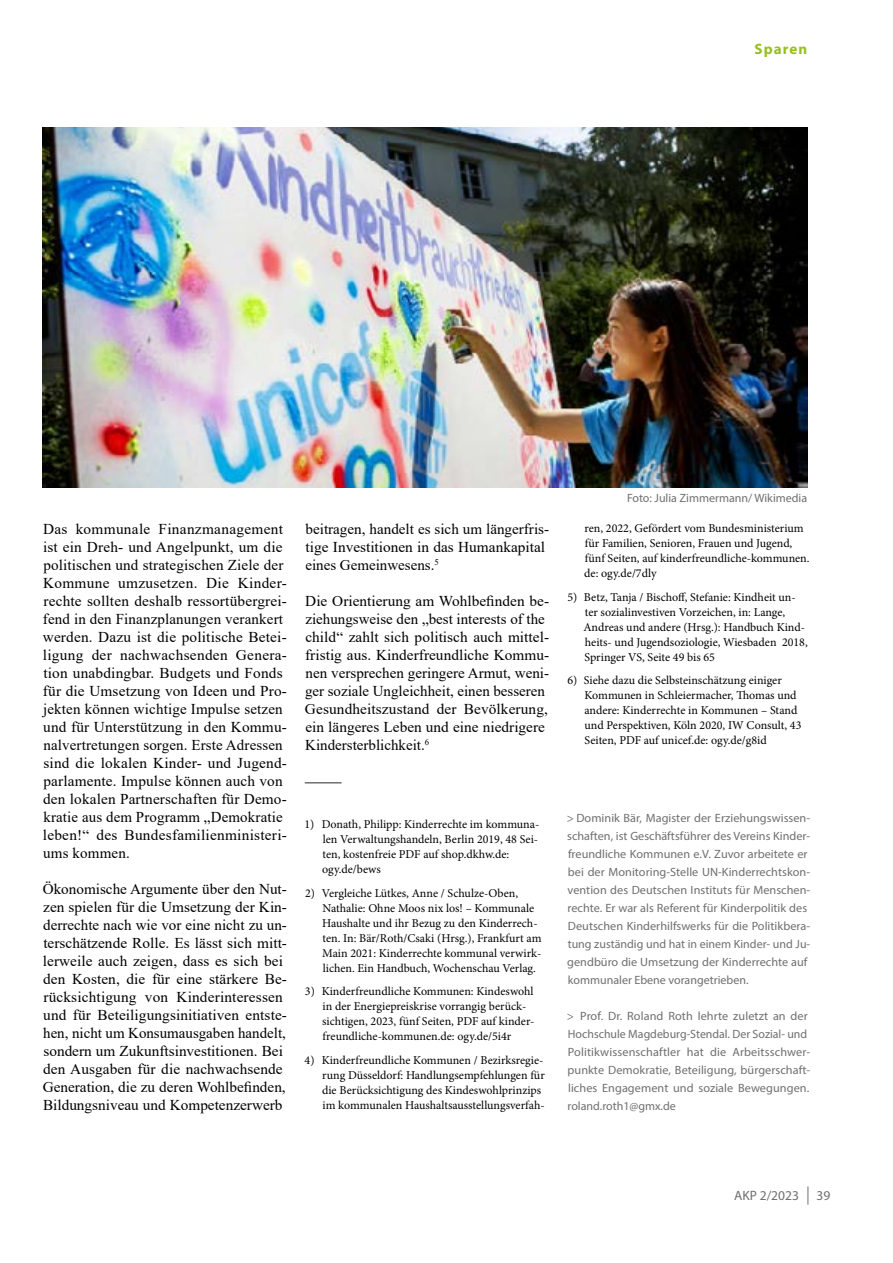
<style>
.page{position:relative;width:893px;height:1263px;background:#fff}
.page>*{position:absolute;margin:0;border:0;box-sizing:border-box;transform-origin:0 0}
.t1{font:15px/18px "Times New Roman";letter-spacing:.005em;color:#000}
.t2{font:700 15px "Myriad Pro";letter-spacing:.07em;color:#95c11f}
.t3{font:13.5px "Myriad Pro";color:#706f6f}
.t4{font:12px/15px "Minion Pro";color:#000}
.t5{font:12px/18px "Myriad Pro";color:#706f6f}
</style>
<div class="page">
<svg style="left:807px;top:1186px;width:1px;height:19px"></svg>
<img style="left:43px;top:128px;width:765px;height:360px">
<hr style="left:305px;top:782px;width:37px;height:1px;background:#706f6f">
<p class="t2" style="left:755px;top:39px;width:54px">Sparen</p>
<p class="t1" style="left:43px;top:519px;width:246px">Das kommunale Finanzmanagement ist ein Dreh- und Angelpunkt, um die politischen und strategischen Ziele der Kommune umzusetzen. Die Kinder&shy;rechte sollten deshalb ressortübergrei&shy;fend in den Finanzplanungen verankert werden. Dazu ist die politische Betei&shy;ligung der nachwachsenden Genera&shy;tion unabdingbar. Budgets und Fonds für die Umsetzung von Ideen und Pro&shy;jekten können wichtige Impulse setzen und für Unterstützung in den Kommu&shy;nalvertretungen sorgen. Erste Adressen sind die lokalen Kinder- und Jugend&shy;parlamente. Impulse können auch von den lokalen Partnerschaften für Demo&shy;kratie aus dem Programm „Demokratie leben!“ des Bundesfamilienministeri&shy;ums kommen.</p>
<p class="t1" style="left:43px;top:879px;width:246px">Ökonomische Argumente über den Nut&shy;zen spielen für die Umsetzung der Kin&shy;derrechte nach wie vor eine nicht zu un&shy;terschätzende Rolle. Es lässt sich mitt&shy;lerweile auch zeigen, dass es sich bei den Kosten, die für eine stärkere Be&shy;rücksichtigung von Kinderinteressen und für Beteiligungsinitiativen entste&shy;hen, nicht um Konsumausgaben handelt, sondern um Zukunftsinvestitionen. Bei den Ausgaben für die nachwachsende Generation, die zu deren Wohlbefinden, Bildungsniveau und Kompetenzerwerb</p>
<p class="t1" style="left:305px;top:519px;width:245px">beitragen, handelt es sich um längerfris&shy;tige Investitionen in das Humankapital eines Gemeinwesens.<sup>5</sup></p>
<p class="t1" style="left:305px;top:591px;width:246px">Die Orientierung am Wohlbefinden be&shy;ziehungsweise den „best interests of the child“ zahlt sich politisch auch mittel&shy;fristig aus. Kinderfreundliche Kommu&shy;nen versprechen geringere Armut, weni&shy;ger soziale Ungleichheit, einen besseren Gesundheitszustand der Bevölkerung, ein längeres Leben und eine niedrigere Kindersterblichkeit.<sup>6</sup></p>
<p class="t4" style="left:322px;top:817px;width:219px;text-indent:-18px">1) Donath, Philipp: Kinderrechte im kommuna&shy;len Verwaltungshandeln, Berlin 2019, 48 Sei&shy;ten, kostenfreie PDF auf shop.dkhw.de: ogy.de/bews</p>
<p class="t4" style="left:322px;top:885px;width:221px;text-indent:-17px">2) Vergleiche Lütkes, Anne / Schulze-Oben, Nathalie: Ohne Moos nix los! – Kommunale Haushalte und ihr Bezug zu den Kinderrech&shy;ten. In: Bär/Roth/Csaki (Hrsg.), Frankfurt am Main 2021: Kinderrechte kommunal verwirk&shy;lichen. Ein Handbuch, Wochenschau Verlag.</p>
<p class="t4" style="left:322px;top:984px;width:214px;text-indent:-17px">3) Kinderfreundliche Kommunen: Kindeswohl in der Energiepreiskrise vorrangig berück&shy;sichtigen, 2023, fünf Seiten, PDF auf kinder&shy;freundliche-kommunen.de: ogy.de/5i4r</p>
<p class="t4" style="left:322px;top:1052px;width:224px;text-indent:-17px">4) Kinderfreundliche Kommunen / Bezirksregie&shy;rung Düsseldorf: Handlungsempfehlungen für die Berücksichtigung des Kindeswohlprinzips im kommunalen Haushaltsausstellungsverfah-</p>
<p class="t5" style="left:627px;top:489px;width:182px">Foto: Julia Zimmermann/ Wikimedia</p>
<p class="t4" style="left:584px;top:521px;width:227px">ren, 2022, Gefördert vom Bundesministerium für Familien, Senioren, Frauen und Jugend, fünf Seiten, auf kinderfreundliche-kommunen. de: ogy.de/7dly</p>
<p class="t4" style="left:583px;top:590px;width:226px;text-indent:-16px">5) Betz, Tanja / Bischoff, Stefanie: Kindheit un&shy;ter sozialinvestiven Vorzeichen, in: Lange, Andreas und andere (Hrsg.): Handbuch Kind&shy;heits- und Jugendsoziologie, Wiesbaden 2018, Springer VS, Seite 49 bis 65</p>
<p class="t4" style="left:584px;top:673px;width:218px;text-indent:-17px">6) Siehe dazu die Selbsteinschätzung einiger Kommunen in Schleiermacher, Thomas und andere: Kinderrechte in Kommunen – Stand und Perspektiven, Köln 2020, IW Consult, 43<br>Seiten, PDF auf unicef.de: ogy.de/g8id</p>
<p class="t5" style="left:567px;top:808px;width:245px">&gt; Dominik Bär, Magister der Erziehungswissen&shy;schaften, ist Geschäftsführer des Vereins Kinder&shy;freundliche Kommunen e.V. Zuvor arbeitete er bei der Monitoring-Stelle UN-Kinderrechtskon&shy;vention des Deutschen Instituts für Menschen&shy;rechte. Er war als Referent für Kinderpolitik des Deutschen Kinderhilfswerks für die Politikbera&shy;tung zuständig und hat in einem Kinder- und Ju&shy;gendbüro die Umsetzung der Kinderrechte auf kommunaler Ebene vorangetrieben.</p>
<p class="t5" style="left:567px;top:1006px;width:245px">&gt; Prof. Dr. Roland Roth lehrte zuletzt an der Hochschule Magdeburg-Stendal. Der Sozial- und Politikwissenschaftler hat die Arbeitsschwer&shy;punkte Demokratie, Beteiligung, bürgerschaft&shy;liches Engagement und soziale Bewegungen. roland.roth1@gmx.de</p>
<p class="t3" style="left:734px;top:1187px;width:66px">AKP 2/2023</p>
<p class="t3" style="left:816px;top:1187px;width:15px">39</p>
</div>
